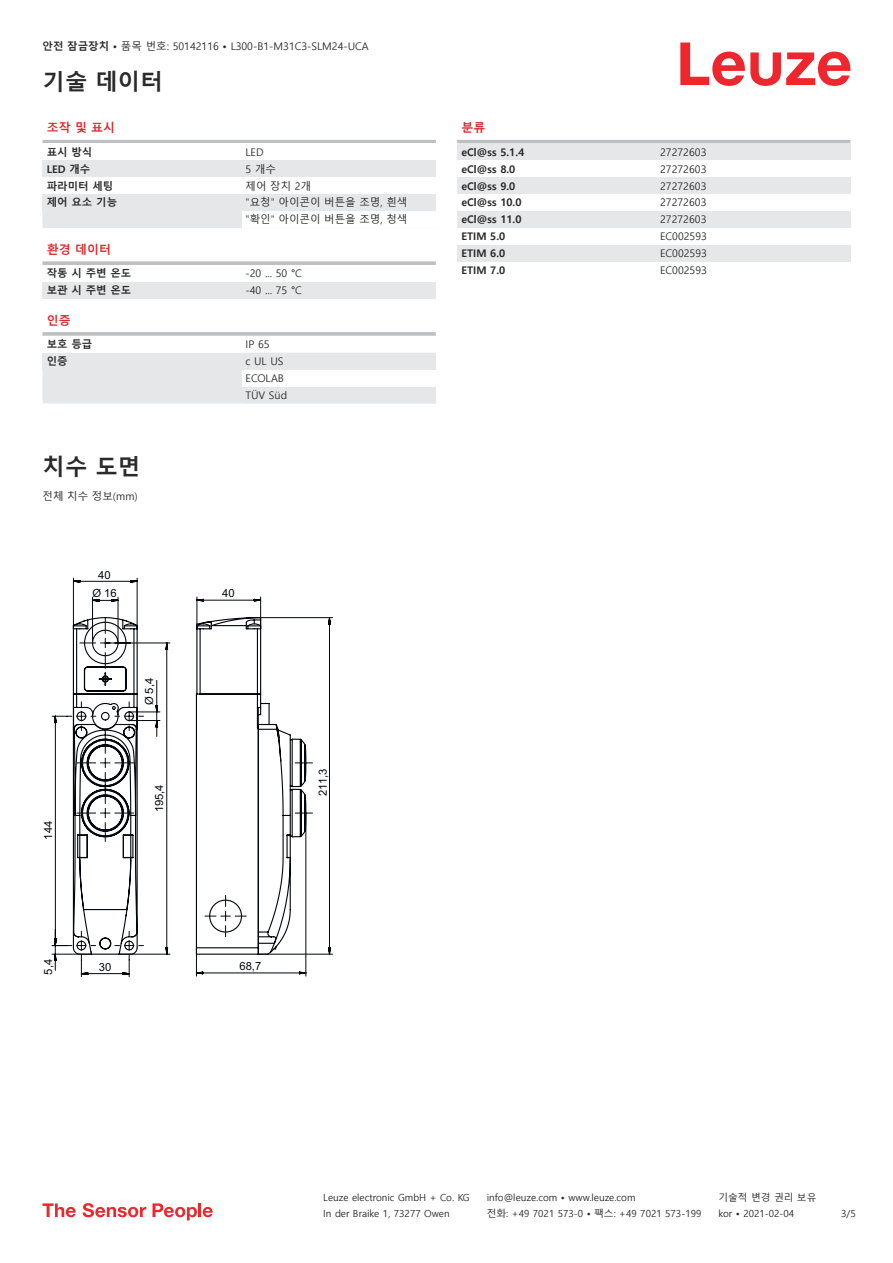
<style>
.page{position:relative;width:893px;height:1263px;background:#fff}
.page>*{position:absolute;margin:0;border:0;box-sizing:border-box;transform-origin:0 0}
.t1{font:700 22.5px "Malgun Gothic";color:#2b292a}
.t2{font:700 12px "Malgun Gothic";color:#db2a30}
.t3{font:11.25px "Arial";color:#03080e}
.t4{font:10.5px/17px "Malgun Gothic";color:#2b292a}
.t5{font:700 10.5px "Malgun Gothic";color:#2b292a}
.t6{font:9.75px "Malgun Gothic";color:#2b292a}
.s1{font-weight:700}
</style>
<div class="page">
<svg style="left:680px;top:43px;width:170px;height:43px"></svg>
<svg style="left:43px;top:211px;width:199px;height:192px;fill:#e6e7e9"></svg>
<hr style="left:43px;top:140px;width:393px;height:3px;background:#bdbfc1">
<div style="left:43px;top:160px;width:199px;height:17px;background:#e6e7e9"></div>
<div style="left:242px;top:160px;width:194px;height:17px;background:#e6e7e9"></div>
<div style="left:43px;top:194px;width:199px;height:17px;background:#e6e7e9"></div>
<div style="left:242px;top:194px;width:194px;height:17px;background:#e6e7e9"></div>
<div style="left:43px;top:245px;width:393px;height:18px;background:#fff"></div>
<svg style="left:43px;top:261px;width:393px;height:4px;background:#c3c5c7"></svg>
<div style="left:43px;top:265px;width:199px;height:17px;background:#fff"></div>
<div style="left:43px;top:282px;width:199px;height:17px;background:#e6e7e9"></div>
<div style="left:242px;top:282px;width:194px;height:17px;background:#e6e7e9"></div>
<div style="left:43px;top:316px;width:393px;height:18px;background:#fff"></div>
<hr style="left:43px;top:332px;width:393px;height:4px;background:#c6c7c9">
<div style="left:43px;top:336px;width:199px;height:17px;background:#fff"></div>
<div style="left:43px;top:353px;width:199px;height:17px;background:#e6e7e9"></div>
<div style="left:242px;top:353px;width:194px;height:50px;background:#e6e7e9"></div>
<div style="left:242px;top:370px;width:194px;height:16px;background:#fff"></div>
<hr style="left:457px;top:140px;width:393px;height:3px;background:#bdbfc1">
<div style="left:457px;top:143px;width:200px;height:17px;background:#e6e7e9"></div>
<div style="left:657px;top:143px;width:193px;height:17px;background:#e6e7e9"></div>
<div style="left:457px;top:177px;width:200px;height:17px;background:#e6e7e9"></div>
<div style="left:657px;top:177px;width:193px;height:17px;background:#e6e7e9"></div>
<div style="left:457px;top:211px;width:200px;height:17px;background:#e6e7e9"></div>
<div style="left:657px;top:211px;width:193px;height:17px;background:#e6e7e9"></div>
<div style="left:457px;top:245px;width:200px;height:17px;background:#e6e7e9"></div>
<div style="left:657px;top:245px;width:193px;height:17px;background:#e6e7e9"></div>
<svg style="left:43px;top:1203px;width:33px;height:14px"></svg>
<svg style="left:83px;top:1203px;width:63px;height:14px"></svg>
<svg style="left:153px;top:1203px;width:44px;height:17px"></svg>
<hr style="left:198px;top:1203px;width:3px;height:14px;background:#ed272d">
<svg style="left:203px;top:1207px;width:10px;height:10px"></svg>
<svg style="left:73px;top:577px;width:189px;height:40px"></svg>
<svg style="left:52px;top:617px;width:281px;height:360px"></svg>
<p class="t4" style="left:43px;top:38px;width:328px"><span class="s1">안전 잠금장치 •</span> 품목 번호: 50142116 <span class="s1">•</span> L300-B1-M31C3-SLM24-UCA</p>
<h1 class="t1" style="left:43px;top:69px;width:122px">기술 데이터</h1>
<p class="t2" style="left:47px;top:121px;width:70px">조작 및 표시</p>
<p class="t5" style="left:47px;top:146px;width:47px">표시 방식</p>
<p class="t4" style="left:246px;top:144px;width:19px">LED</p>
<p class="t5" style="left:47px;top:163px;width:45px">LED 개수</p>
<p class="t4" style="left:246px;top:161px;width:32px">5 개수</p>
<p class="t5" style="left:47px;top:179px;width:68px">파라미터 세팅</p>
<p class="t4" style="left:246px;top:177px;width:67px">제어 장치 2개</p>
<p class="t5" style="left:47px;top:196px;width:72px">제어 요소 기능</p>
<p class="t4" style="left:246px;top:194px;width:163px">"요청" 아이콘이 버튼을 조명, 흰색 "확인" 아이콘이 버튼을 조명, 청색</p>
<p class="t2" style="left:47px;top:242px;width:66px">환경 데이터</p>
<p class="t5" style="left:47px;top:267px;width:86px">작동 시 주변 온도</p>
<p class="t4" style="left:246px;top:265px;width:58px">-20 ... 50 °C</p>
<p class="t5" style="left:47px;top:284px;width:86px">보관 시 주변 온도</p>
<p class="t4" style="left:246px;top:282px;width:58px">-40 ... 75 °C</p>
<p class="t2" style="left:47px;top:313px;width:25px">인증</p>
<p class="t5" style="left:47px;top:338px;width:47px">보호 등급</p>
<p class="t4" style="left:246px;top:336px;width:26px">IP 65</p>
<p class="t5" style="left:47px;top:355px;width:22px">인증</p>
<p class="t4" style="left:246px;top:353px;width:43px">c UL US<br>ECOLAB<br>TÜV Süd</p>
<h1 class="t1" style="left:43px;top:453px;width:99px">치수 도면</h1>
<p class="t4" style="left:43px;top:488px;width:97px">전체 치수 정보(mm)</p>
<p class="t3" style="left:44px;top:840px;width:20px;rotate:-90deg">144</p>
<p class="t3" style="left:98px;top:570px;width:14px">40</p>
<p class="t3" style="left:92px;top:588px;width:26px">Ø 16</p>
<p class="t3" style="left:145px;top:705px;width:29px;rotate:-90deg">Ø 5,4</p>
<p class="t3" style="left:155px;top:812px;width:30px;rotate:-90deg">195,4</p>
<p class="t3" style="left:222px;top:589px;width:14px">40</p>
<p class="t3" style="left:44px;top:974px;width:17px;rotate:-90deg">5,4</p>
<p class="t3" style="left:239px;top:962px;width:23px">68,7</p>
<p class="t3" style="left:99px;top:962px;width:14px">30</p>
<p class="t3" style="left:318px;top:796px;width:29px;rotate:-90deg">211,3</p>
<p class="t2" style="left:461px;top:121px;width:25px">분류</p>
<p class="t5" style="left:461px;top:146px;width:64px">eCl@ss 5.1.4</p>
<p class="t4" style="left:660px;top:144px;width:48px">27272603</p>
<p class="t5" style="left:461px;top:163px;width:55px">eCl@ss 8.0</p>
<p class="t4" style="left:660px;top:161px;width:48px">27272603</p>
<p class="t5" style="left:461px;top:179px;width:55px">eCl@ss 9.0</p>
<p class="t4" style="left:660px;top:177px;width:48px">27272603</p>
<p class="t5" style="left:461px;top:196px;width:62px">eCl@ss 10.0</p>
<p class="t4" style="left:660px;top:194px;width:48px">27272603</p>
<p class="t5" style="left:461px;top:213px;width:62px">eCl@ss 11.0</p>
<p class="t4" style="left:660px;top:211px;width:48px">27272603</p>
<p class="t5" style="left:461px;top:230px;width:45px">ETIM 5.0</p>
<p class="t4" style="left:660px;top:228px;width:48px">EC002593</p>
<p class="t5" style="left:461px;top:247px;width:45px">ETIM 6.0</p>
<p class="t4" style="left:660px;top:245px;width:48px">EC002593</p>
<p class="t5" style="left:461px;top:264px;width:45px">ETIM 7.0</p>
<p class="t4" style="left:660px;top:262px;width:48px">EC002593</p>
<p class="t6" style="left:323px;top:1192px;width:148px">Leuze electronic GmbH + Co. KG</p>
<p class="t6" style="left:487px;top:1192px;width:150px">info@leuze.com • www.leuze.com</p>
<p class="t6" style="left:718px;top:1192px;width:100px">기술적 변경 권리 보유</p>
<p class="t6" style="left:323px;top:1208px;width:128px">In der Braike 1, 73277 Owen</p>
<p class="t6" style="left:487px;top:1208px;width:216px">전화: +49 7021 573-0 • 팩스: +49 7021 573-199</p>
<p class="t6" style="left:718px;top:1208px;width:77px">kor • 2021-02-04</p>
<p class="t6" style="left:841px;top:1208px;width:16px">3 /5</p>
</div>
